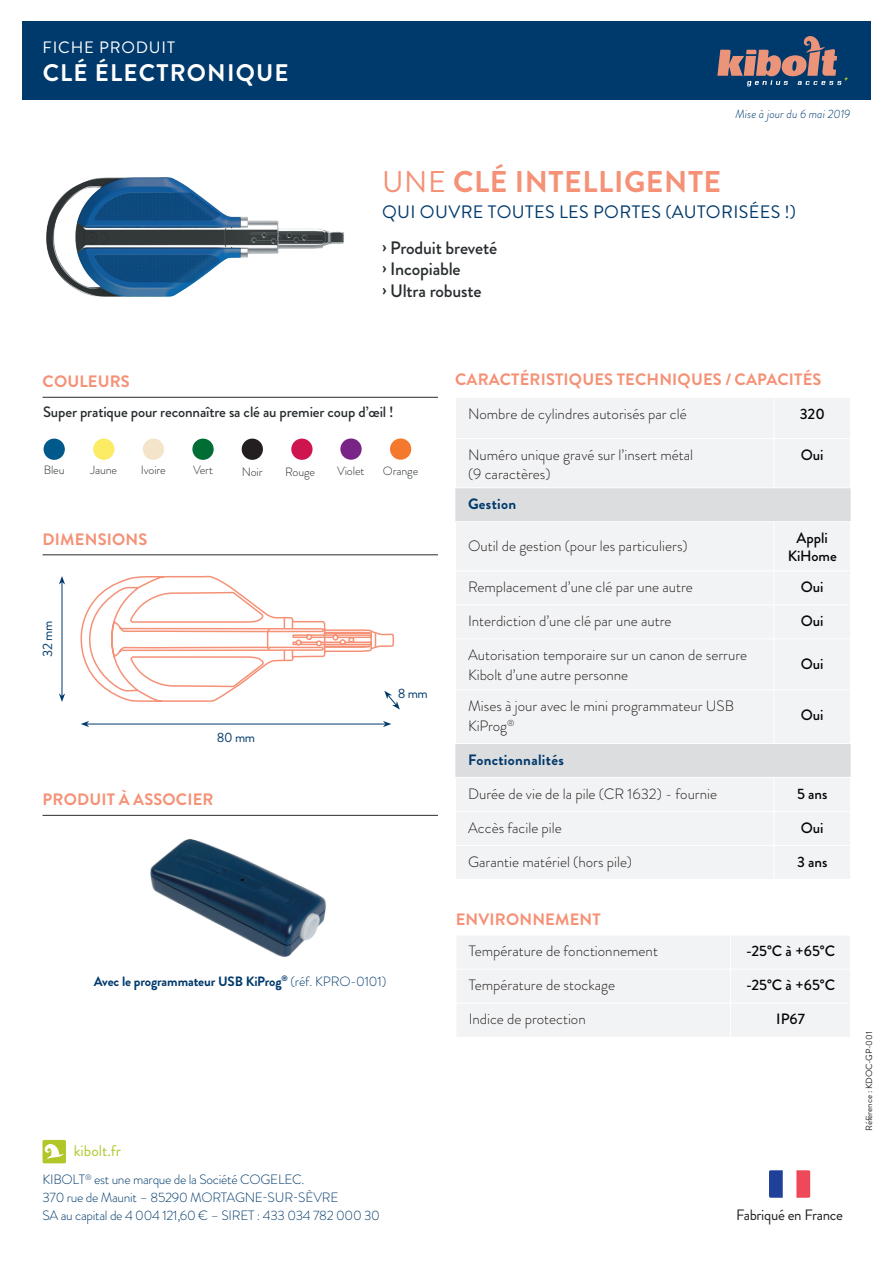
<style>
.page{position:relative;width:893px;height:1263px;background:#fff}
.page>*{position:absolute;margin:0;border:0;box-sizing:border-box;transform-origin:0 0}
.t1{font:700 30px "Brandon Grotesque";letter-spacing:.02em;color:#f59176}
.t2{font:700 24px "Brandon Grotesque";letter-spacing:.05em;color:#fff}
.t3{font:500 18px/21.6px "Brandon Grotesque";letter-spacing:-.01em;color:#272c2e}
.t4{font:18px "Brandon Grotesque";letter-spacing:.02em;color:#003a6c}
.t5{font:700 16.5px "Brandon Grotesque";letter-spacing:.01em;color:#f59176}
.t6{font:16.5px "Brandon Grotesque";letter-spacing:.05em;color:#fff}
.t7{font:15.45px "Brandon Grotesque";color:#b2c628}
.t8{font:300 15px/19.5px "Brandon Grotesque";color:#231f20}
.t9{font:500 15px/18px "Brandon Grotesque";color:#030505;text-align:center}
.t10{font:500 15px "Brandon Grotesque";letter-spacing:-.01em;color:#272c2e}
.t11{font:700 15px "Brandon Grotesque";letter-spacing:.02em;color:#003a6c}
.t12{font:15px "Brandon Grotesque";letter-spacing:-.02em;color:#231f20}
.t13{font:300 13.5px/18px "Brandon Grotesque";letter-spacing:-.02em;color:#003a6c}
.t14{font:700 13.5px "Brandon Grotesque";letter-spacing:-.01em;color:#003a6c}
.t15{font:13.5px "Brandon Grotesque";letter-spacing:-.03em;color:#003a6c}
.t16{font:300 12px "Brandon Grotesque";letter-spacing:-.01em;color:#272c2e}
.t17{font:italic 300 12px "Brandon Grotesque";color:#003a6c}
.t18{font:9px "Brandon Grotesque";letter-spacing:-.01em;color:#272c2e}
.s1{font-weight:400}
.s2{font-weight:300}
</style>
<div class="page">
<div style="left:22px;top:21px;width:849px;height:79px;background:#003a6c"></div>
<svg style="left:717px;top:36px;width:131px;height:50px"></svg>
<img style="left:46px;top:177px;width:298px;height:120px">
<svg style="left:43px;top:1140px;width:23px;height:23px"></svg>
<div style="left:44px;top:439px;width:21px;height:21px;background:#01598b;border-radius:50%"></div>
<div style="left:242px;top:439px;width:21px;height:21px;background:#231f20;border-radius:50%"></div>
<div style="left:93px;top:439px;width:21px;height:21px;background:#fceb65;border-radius:50%"></div>
<div style="left:291px;top:439px;width:22px;height:21px;background:#cf154f;border-radius:50%"></div>
<div style="left:143px;top:439px;width:21px;height:21px;background:#f4e4c9;border-radius:50%"></div>
<div style="left:340px;top:438px;width:22px;height:22px;background:#792588;border-radius:50%"></div>
<div style="left:192px;top:439px;width:22px;height:21px;background:#006d35;border-radius:50%"></div>
<div style="left:390px;top:438px;width:21px;height:22px;background:#f4792c;border-radius:50%"></div>
<hr style="left:43px;top:397px;width:395px;height:1px;background:#272c2e">
<hr style="left:43px;top:554px;width:395px;height:1px;background:#272c2e">
<hr style="left:43px;top:815px;width:395px;height:1px;background:#272c2e">
<div style="left:456px;top:398px;width:394px;height:481px;background:#f2f3f4"></div>
<svg style="left:455px;top:488px;width:396px;height:289px;fill:#f2f3f4"></svg>
<hr style="left:773px;top:398px;width:1px;height:40px;background:#fff">
<hr style="left:455px;top:438px;width:319px;height:1px;background:#fff">
<hr style="left:774px;top:438px;width:77px;height:1px;background:#fff">
<hr style="left:455px;top:487px;width:319px;height:1px;background:#fff">
<hr style="left:773px;top:439px;width:1px;height:48px;background:#fff">
<hr style="left:774px;top:487px;width:77px;height:1px;background:#fff">
<hr style="left:455px;top:521px;width:319px;height:1px;background:#fff">
<hr style="left:455px;top:522px;width:1px;height:48px;background:#fff">
<hr style="left:455px;top:571px;width:1px;height:33px;background:#fff">
<hr style="left:774px;top:521px;width:77px;height:1px;background:#fff">
<hr style="left:773px;top:522px;width:1px;height:48px;background:#fff">
<hr style="left:850px;top:522px;width:1px;height:48px;background:#fff">
<hr style="left:773px;top:571px;width:1px;height:33px;background:#fff">
<hr style="left:850px;top:571px;width:1px;height:33px;background:#fff">
<hr style="left:455px;top:570px;width:319px;height:1px;background:#fff">
<hr style="left:455px;top:604px;width:319px;height:1px;background:#fff">
<hr style="left:455px;top:605px;width:1px;height:33px;background:#fff">
<hr style="left:455px;top:638px;width:319px;height:1px;background:#fff">
<hr style="left:455px;top:639px;width:1px;height:50px;background:#fff">
<hr style="left:774px;top:570px;width:77px;height:1px;background:#fff">
<hr style="left:774px;top:604px;width:77px;height:1px;background:#fff">
<hr style="left:773px;top:605px;width:1px;height:33px;background:#fff">
<hr style="left:850px;top:605px;width:1px;height:33px;background:#fff">
<hr style="left:774px;top:638px;width:77px;height:1px;background:#fff">
<hr style="left:773px;top:639px;width:1px;height:50px;background:#fff">
<hr style="left:850px;top:639px;width:1px;height:50px;background:#fff">
<hr style="left:455px;top:689px;width:319px;height:1px;background:#fff">
<hr style="left:455px;top:690px;width:1px;height:53px;background:#fff">
<hr style="left:455px;top:743px;width:319px;height:1px;background:#fff">
<hr style="left:774px;top:689px;width:77px;height:1px;background:#fff">
<hr style="left:773px;top:690px;width:1px;height:53px;background:#fff">
<hr style="left:850px;top:690px;width:1px;height:53px;background:#fff">
<hr style="left:774px;top:743px;width:77px;height:1px;background:#fff">
<hr style="left:774px;top:777px;width:77px;height:1px;background:#fff">
<hr style="left:774px;top:845px;width:77px;height:1px;background:#fff">
<hr style="left:455px;top:777px;width:319px;height:1px;background:#fff">
<hr style="left:773px;top:778px;width:1px;height:33px;background:#fff">
<hr style="left:455px;top:845px;width:319px;height:1px;background:#fff">
<hr style="left:773px;top:846px;width:1px;height:33px;background:#fff">
<hr style="left:455px;top:811px;width:319px;height:1px;background:#fff">
<hr style="left:774px;top:811px;width:77px;height:1px;background:#fff">
<hr style="left:773px;top:812px;width:1px;height:33px;background:#fff">
<img style="left:150px;top:839px;width:176px;height:118px">
<hr style="left:87px;top:724px;width:298px;height:1px;background:#003a6c">
<svg style="left:383px;top:721px;width:8px;height:6px"></svg>
<svg style="left:81px;top:721px;width:8px;height:6px"></svg>
<svg style="left:80px;top:575px;width:320px;height:135px"></svg>
<hr style="left:62px;top:582px;width:1px;height:114px;background:#003a6c">
<svg style="left:59px;top:693px;width:6px;height:9px"></svg>
<svg style="left:59px;top:576px;width:6px;height:8px"></svg>
<div style="left:457px;top:936px;width:393px;height:100px;background:#f2f3f4"></div>
<hr style="left:456px;top:969px;width:274px;height:1px;background:#fff">
<hr style="left:456px;top:1003px;width:274px;height:1px;background:#fff">
<hr style="left:730px;top:969px;width:1px;height:34px;background:#fff">
<hr style="left:730px;top:935px;width:1px;height:34px;background:#fff">
<hr style="left:730px;top:969px;width:121px;height:1px;background:#fff">
<hr style="left:730px;top:1003px;width:121px;height:1px;background:#fff">
<hr style="left:730px;top:1003px;width:1px;height:34px;background:#fff">
<svg style="left:796px;top:1170px;width:14px;height:28px"></svg>
<svg style="left:769px;top:1170px;width:14px;height:28px"></svg>
<p class="t6" style="left:43px;top:36px;width:134px">FICHE PRODUIT</p>
<h2 class="t2" style="left:43px;top:56px;width:248px">CLÉ ÉLECTRONIQUE</h2>
<p class="t17" style="left:735px;top:106px;width:116px">Mise à jour du 6 mai 2019</p>
<h1 class="t1" style="left:382px;top:161px;width:341px"><span class="s1">UNE</span> CLÉ INTELLIGENTE</h1>
<p class="t4" style="left:382px;top:199px;width:415px">QUI OUVRE TOUTES LES PORTES (AUTORISÉES !)</p>
<p class="t3" style="left:382px;top:237px;width:117px">› Produit breveté › Incopiable<br>› Ultra robuste</p>
<p class="t5" style="left:43px;top:370px;width:89px">COULEURS</p>
<p class="t5" style="left:455px;top:368px;width:368px">CARACTÉRISTIQUES TECHNIQUES / CAPACITÉS</p>
<p class="t10" style="left:43px;top:402px;width:352px">Super pratique pour reconnaître sa clé au premier coup d’œil !</p>
<p class="t16" style="left:44px;top:462px;width:22px">Bleu</p>
<p class="t16" style="left:90px;top:462px;width:28px">Jaune</p>
<p class="t16" style="left:141px;top:462px;width:26px">Ivoire</p>
<p class="t16" style="left:193px;top:462px;width:21px">Vert</p>
<p class="t16" style="left:242px;top:463px;width:22px">Noir</p>
<p class="t16" style="left:285px;top:463px;width:31px">Rouge</p>
<p class="t16" style="left:337px;top:463px;width:29px">Violet</p>
<p class="t16" style="left:383px;top:463px;width:37px">Orange</p>
<p class="t5" style="left:43px;top:528px;width:106px">DIMENSIONS</p>
<p class="t15" style="left:38px;top:657px;width:38px;rotate:-90deg">32 mm</p>
<p class="t15" style="left:217px;top:728px;width:40px">80 mm</p>
<p class="t5" style="left:43px;top:788px;width:172px">PRODUIT À ASSOCIER</p>
<p class="t15" style="left:398px;top:684px;width:32px">8 mm</p>
<p class="t14" style="left:94px;top:972px;width:294px">Avec le programmateur USB KiProg<sup>®</sup> <span class="s2">(réf. KPRO-0101)</span></p>
<p class="t8" style="left:468px;top:404px;width:220px">Nombre de cylindres autorisés par clé</p>
<p class="t9" style="left:800px;top:405px;width:27px">320</p>
<p class="t8" style="left:468px;top:445px;width:226px">Numéro unique gravé sur l’insert métal (9 caractères)</p>
<p class="t9" style="left:801px;top:446px;width:24px">Oui</p>
<p class="t11" style="left:468px;top:493px;width:50px">Gestion</p>
<p class="t8" style="left:468px;top:537px;width:221px">Outil de gestion (pour les particuliers)</p>
<p class="t9" style="left:788px;top:529px;width:51px">Appli<br>KiHome</p>
<p class="t8" style="left:468px;top:577px;width:226px">Remplacement d’une clé par une autre</p>
<p class="t9" style="left:801px;top:578px;width:24px">Oui</p>
<p class="t8" style="left:468px;top:611px;width:205px">Interdiction d’une clé par une autre</p>
<p class="t9" style="left:801px;top:612px;width:24px">Oui</p>
<p class="t8" style="left:468px;top:645px;width:281px">Autorisation temporaire sur un canon de serrure<br>Kibolt d’une autre personne</p>
<p class="t9" style="left:801px;top:655px;width:24px">Oui</p>
<p class="t8" style="left:468px;top:696px;width:267px">Mises à jour avec le mini programmateur USB<br>KiProg<sup>®</sup></p>
<p class="t9" style="left:801px;top:706px;width:24px">Oui</p>
<p class="t11" style="left:468px;top:749px;width:97px">Fonctionnalités</p>
<p class="t8" style="left:468px;top:784px;width:251px">Durée de vie de la pile (CR 1632) - fournie</p>
<p class="t9" style="left:797px;top:785px;width:32px">5 ans</p>
<p class="t8" style="left:468px;top:818px;width:95px">Accès facile pile</p>
<p class="t9" style="left:801px;top:819px;width:24px">Oui</p>
<p class="t8" style="left:468px;top:852px;width:165px">Garantie matériel (hors pile)</p>
<p class="t9" style="left:797px;top:853px;width:32px">3 ans</p>
<p class="t5" style="left:456px;top:907px;width:147px">ENVIRONNEMENT</p>
<p class="t8" style="left:469px;top:941px;width:191px">Température de fonctionnement</p>
<p class="t9" style="left:746px;top:942px;width:91px">-25°C à +65°C</p>
<p class="t8" style="left:469px;top:975px;width:148px">Température de stockage</p>
<p class="t9" style="left:746px;top:976px;width:91px">-25°C à +65°C</p>
<p class="t8" style="left:469px;top:1009px;width:119px">Indice de protection</p>
<p class="t9" style="left:776px;top:1010px;width:30px">IP67</p>
<p class="t7" style="left:74px;top:1140px;width:49px">kibolt.fr</p>
<p class="t13" style="left:43px;top:1171px;width:339px">KIBOLT<sup>®</sup> est une marque de la Société COGELEC.<br>370 rue de Maunit – 85290 MORTAGNE-SUR-SÈVRE<br>SA au capital de 4 004 121,60 € – SIRET : 433 034 782 000 30</p>
<p class="t12" style="left:736px;top:1205px;width:109px">Fabriqué en France</p>
<p class="t18" style="left:863px;top:1131px;width:101px;rotate:-90deg">Référence : KDOC-GP-001</p>
</div>
